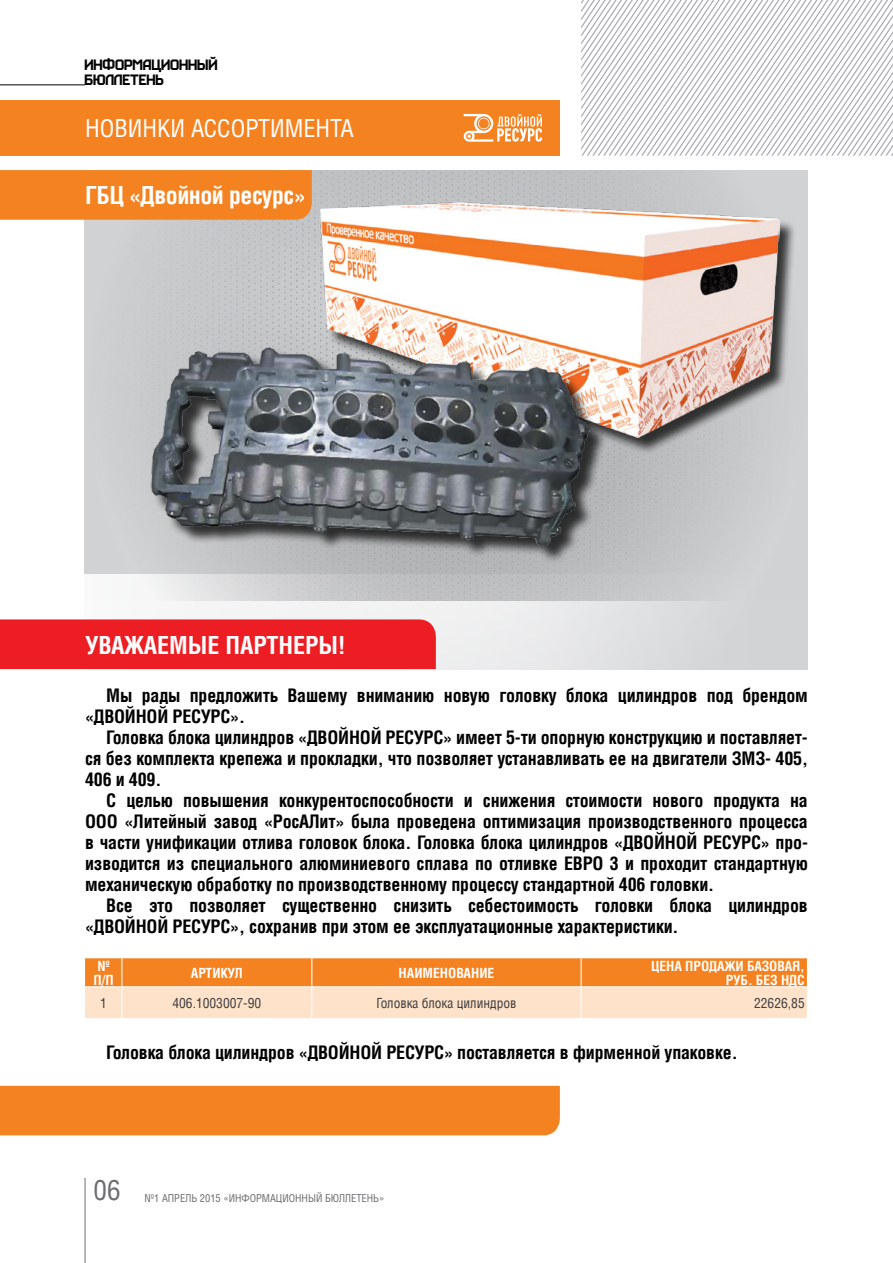
<style>
.page{position:relative;width:893px;height:1263px;background:#fff}
.page>*{position:absolute;margin:0;border:0;box-sizing:border-box;transform-origin:0 0}
.t1{font:27px "AG Letterica Condensed";color:#6d6e71}
.t2{font:24px "AG Letterica Condensed";color:#fff}
.t3{font:700 24px "AG Letterica Condensed";color:#fff}
.t4{font:700 24px "AG Letterica Condensed";letter-spacing:-.02em;color:#fff}
.t5{font:700 18px/21px "AG Letterica Condensed";letter-spacing:-.01em;color:#000}
.t6{font:15px/15px "Kraft";letter-spacing:-.01em;color:#000}
.t7{font:700 13.5px/13.5px "AG Letterica Condensed";color:#fff}
.t8{font:13.5px "AG Letterica Condensed";color:#414042}
.t9{font:10.5px "AG Letterica Condensed";color:#6d6e71}
</style>
<div class="page">
<hr style="left:85px;top:1178px;width:1px;height:85px;background:#6d6e71">
<hr style="left:0;top:85px;width:85px;height:1px;background:#000">
<svg style="left:581px;top:0;width:312px;height:156px"></svg>
<div style="left:0;top:100px;width:560px;height:56px;background:#f58220"></div>
<svg style="left:464px;top:114px;width:78px;height:28px"></svg>
<div style="left:0;top:574px;width:808px;height:95px;background:linear-gradient(to right,#fff,#d5d7d8)"></div>
<div style="left:0;top:619px;width:436px;height:50px;background:#ed1d24"></div>
<div style="left:0;top:1086px;width:560px;height:49px;background:#f58220"></div>
<img style="left:85px;top:170px;width:723px;height:431px">
<div style="left:0;top:170px;width:312px;height:50px;background:#f58220"></div>
<svg style="left:85px;top:958px;width:722px;height:61px;background:#f9b77e"></svg>
<hr style="left:121px;top:987px;width:1px;height:31px;background:#fff">
<div style="left:322px;top:204px;width:475px;height:251px;background:#000;opacity:.75"></div>
<img style="left:320px;top:202px;width:459px;height:235px">
<div style="left:154px;top:349px;width:453px;height:214px;background:#000;opacity:.75"></div>
<img style="left:149px;top:314px;width:443px;height:253px">
<p class="t6" style="left:85px;top:57px;width:134px">ИНФОРМАЦИОННЫЙ<br>БЮЛЛЕТЕНЬ</p>
<h2 class="t2" style="left:85px;top:114px;width:270px">НОВИНКИ АССОРТИМЕНТА</h2>
<h2 class="t4" style="left:85px;top:181px;width:222px">ГБЦ «Двойной ресурс»</h2>
<h2 class="t3" style="left:85px;top:630px;width:262px">УВАЖАЕМЫЕ ПАРТНЕРЫ!</h2>
<p class="t5" style="left:85px;top:685px;width:724px;text-indent:21px">Мы рады предложить Вашему вниманию новую головку блока цилиндров под брендом «ДВОЙНОЙ РЕСУРС».</p>
<p class="t5" style="left:85px;top:727px;width:724px;text-align:justify;text-indent:21px">Головка блока цилиндров «ДВОЙНОЙ РЕСУРС» имеет 5-ти опорную конструкцию и поставляет&shy;ся без комплекта крепежа и прокладки, что позволяет устанавливать ее на двигатели ЗМЗ- 405, 406 и 409.</p>
<p class="t5" style="left:85px;top:790px;width:724px;text-align:justify;text-indent:21px">С целью повышения конкурентоспособности и снижения стоимости нового продукта на ООО «Литейный завод «РосАЛит» была проведена оптимизация производственного процесса в части унификации отлива головок блока. Головка блока цилиндров «ДВОЙНОЙ РЕСУРС» про&shy;изводится из специального алюминиевого сплава по отливке ЕВРО 3 и проходит стандартную механическую обработку по производственному процессу стандартной 406 головки.</p>
<p class="t5" style="left:85px;top:895px;width:724px;text-indent:21px">Все это позволяет существенно снизить себестоимость головки блока цилиндров «ДВОЙНОЙ РЕСУРС», сохранив при этом ее эксплуатационные характеристики.</p>
<p class="t7" style="left:93px;top:959px;width:22px">№<br>П/П</p>
<p class="t7" style="left:191px;top:966px;width:54px">АРТИКУЛ</p>
<p class="t7" style="left:399px;top:966px;width:97px">НАИМЕНОВАНИЕ</p>
<p class="t7" style="left:651px;top:959px;width:155px;text-align:right">ЦЕНА ПРОДАЖИ БАЗОВАЯ,<br>РУБ. БЕЗ НДС</p>
<p class="t8" style="left:100px;top:995px;width:8px">1</p>
<p class="t8" style="left:172px;top:995px;width:90px">406.1003007-90</p>
<p class="t8" style="left:376px;top:995px;width:141px">Головка блока цилиндров</p>
<p class="t8" style="left:754px;top:995px;width:52px">22626,85</p>
<p class="t5" style="left:106px;top:1042px;width:633px">Головка блока цилиндров «ДВОЙНОЙ РЕСУРС» поставляется в фирменной упаковке.</p>
<h1 class="t1" style="left:94px;top:1174px;width:29px">06</h1>
<p class="t9" style="left:145px;top:1191px;width:241px">№1 АПРЕЛЬ 2015 «ИНФОРМАЦИОННЫЙ БЮЛЛЕТЕНЬ»</p>
</div>
